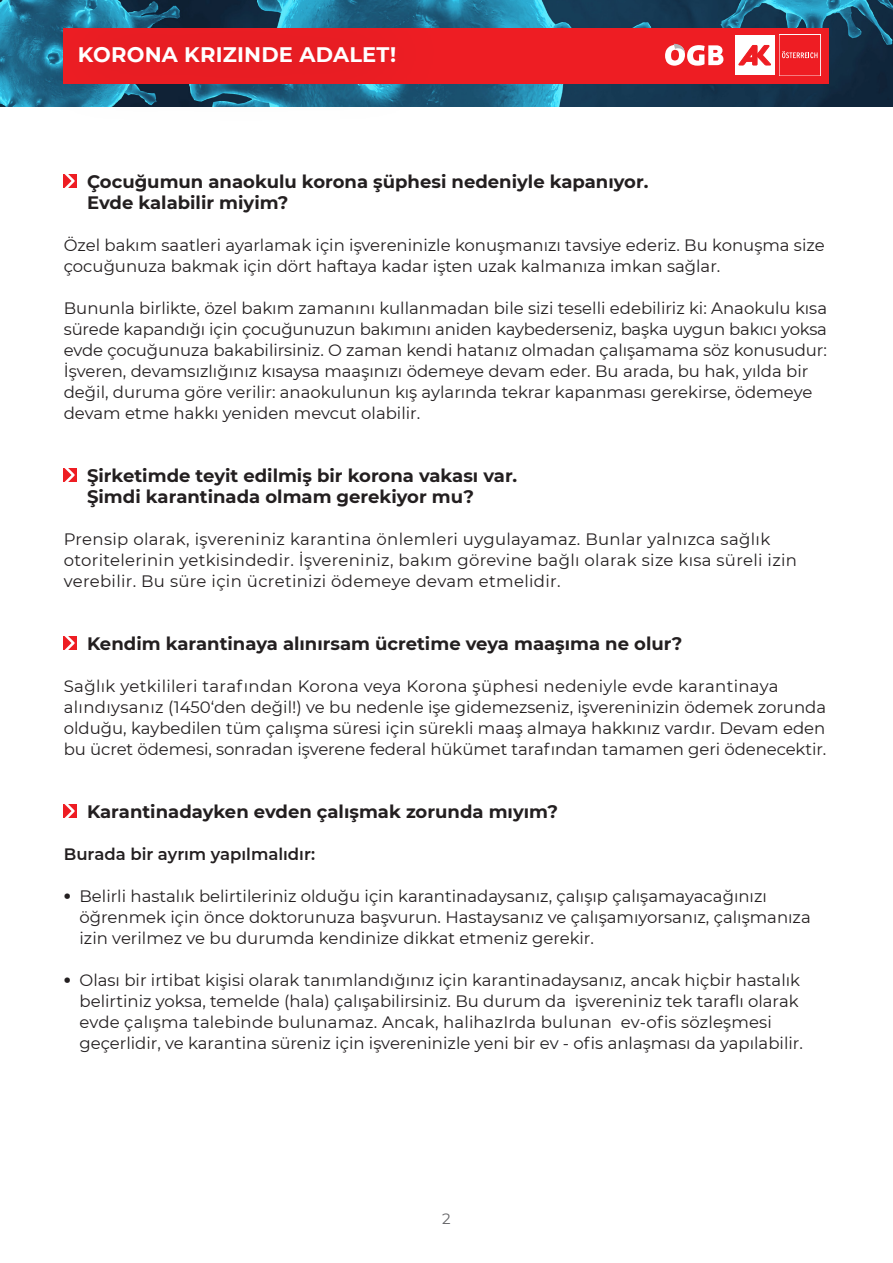
<style>
.page{position:relative;width:893px;height:1263px;background:#fff}
.page>*{position:absolute;margin:0;border:0;box-sizing:border-box;transform-origin:0 0}
.t1{font:700 21px "Montserrat";letter-spacing:.01em;color:#fff}
.t2{font:700 18px/21px "Montserrat";color:#231f20}
.t3{font:16.5px/21px "Montserrat";color:#231f20}
.t4{font:16.5px "Montserrat";letter-spacing:.02em;color:#231f20}
.t5{font:600 16.5px "Montserrat";color:#231f20}
.t6{font:15px "Montserrat";color:#636366}
.s1{font-weight:900}
</style>
<div class="page">
<img style="left:0;top:1px;width:893px;height:106px">
<div style="left:64px;top:28px;width:765px;height:55px;background:#ee1d23"></div>
<svg style="left:779px;top:35px;width:41px;height:41px"></svg>
<div style="left:735px;top:35px;width:40px;height:40px;background:#fff"></div>
<div style="left:780px;top:35px;width:40px;height:40px;background:#ee1d23"></div>
<svg style="left:739px;top:45px;width:32px;height:20px"></svg>
<svg style="left:782px;top:51px;width:35px;height:7px"></svg>
<svg style="left:665px;top:44px;width:58px;height:22px"></svg>
<div style="left:19px;top:0;width:434px;height:129px;background:#052b41;opacity:.35"></div>
<div style="left:64px;top:174px;width:13px;height:14px;background:#ee1d23"></div>
<svg style="left:64px;top:174px;width:11px;height:14px"></svg>
<div style="left:64px;top:468px;width:13px;height:14px;background:#ee1d23"></div>
<svg style="left:64px;top:468px;width:11px;height:14px"></svg>
<div style="left:64px;top:636px;width:13px;height:14px;background:#ee1d23"></div>
<svg style="left:64px;top:636px;width:11px;height:14px"></svg>
<div style="left:64px;top:804px;width:13px;height:14px;background:#ee1d23"></div>
<svg style="left:64px;top:804px;width:11px;height:14px"></svg>
<p class="t1" style="left:78px;top:40px;width:320px">KORONA KRIZINDE ADALET!</p>
<p class="t2" style="left:87px;top:170px;width:563px">Çocuğumun anaokulu korona şüphesi nedeniyle kapanıyor.<br>Evde kalabilir miyim?</p>
<p class="t3" style="left:64px;top:234px;width:762px">Özel bakım saatleri ayarlamak için işvereninizle konuşmanızı tavsiye ederiz. Bu konuşma size çocuğunuza bakmak için dört haftaya kadar işten uzak kalmanıza imkan sağlar.</p>
<p class="t3" style="left:64px;top:297px;width:765px">Bununla birlikte, özel bakım zamanını kullanmadan bile sizi teselli edebiliriz ki: Anaokulu kısa sürede kapandığı için çocuğunuzun bakımını aniden kaybederseniz, başka uygun bakıcı yoksa evde çocuğunuza bakabilirsiniz. O zaman kendi hatanız olmadan çalışamama söz konusudur:<br>İşveren, devamsızlığınız kısaysa maaşınızı ödemeye devam eder. Bu arada, bu hak, yılda bir değil, duruma göre verilir: anaokulunun kış aylarında tekrar kapanması gerekirse, ödemeye devam etme hakkı yeniden mevcut olabilir.</p>
<p class="t2" style="left:87px;top:464px;width:432px">Şirketimde teyit edilmiş bir korona vakası var.<br>Şimdi karantinada olmam gerekiyor mu?</p>
<p class="t4" style="left:64px;top:527px;width:708px">Prensip olarak, işvereniniz karantina önlemleri uygulayamaz. Bunlar yalnızca sağlık</p>
<p class="t4" style="left:64px;top:548px;width:735px">otoritelerinin yetkisindedir. İşvereniniz, bakım görevine bağlı olarak size kısa süreli izin</p>
<p class="t4" style="left:64px;top:569px;width:498px">verebilir. Bu süre için ücretinizi ödemeye devam etmelidir.</p>
<p class="t2" style="left:87px;top:632px;width:597px">Kendim karantinaya alınırsam ücretime veya maaşıma ne olur?</p>
<p class="t3" style="left:64px;top:675px;width:764px">Sağlık yetkilileri tarafından Korona veya Korona şüphesi nedeniyle evde karantinaya alındıysanız (1450‘den değil!) ve bu nedenle işe gidemezseniz, işvereninizin ödemek zorunda olduğu, kaybedilen tüm çalışma süresi için sürekli maaş almaya hakkınız vardır. Devam eden bu ücret ödemesi, sonradan işverene federal hükümet tarafından tamamen geri ödenecektir.</p>
<p class="t2" style="left:87px;top:800px;width:472px">Karantinadayken evden çalışmak zorunda mıyım?</p>
<p class="t5" style="left:64px;top:842px;width:253px">Burada bir ayrım yapılmalıdır:</p>
<p class="t3" style="left:80px;top:885px;width:733px;text-indent:-16px"><span class="s1">•</span> Belirli hastalık belirtileriniz olduğu için karantinadaysanız, çalışıp çalışamayacağınızı öğrenmek için önce doktorunuza başvurun. Hastaysanız ve çalışamıyorsanız, çalışmanıza izin verilmez ve bu durumda kendinize dikkat etmeniz gerekir.</p>
<p class="t3" style="left:80px;top:969px;width:725px;text-indent:-16px"><span class="s1">•</span> Olası bir irtibat kişisi olarak tanımlandığınız için karantinadaysanız, ancak hiçbir hastalık belirtiniz yoksa, temelde (hala) çalışabilirsiniz. Bu durum da işvereniniz tek taraflı olarak evde çalışma talebinde bulunamaz. Ancak, halihazIrda bulunan ev-ofis sözleşmesi geçerlidir, ve karantina süreniz için işvereninizle yeni bir ev - ofis anlaşması da yapılabilir.</p>
<p class="t6" style="left:442px;top:1208px;width:10px">2</p>
</div>
